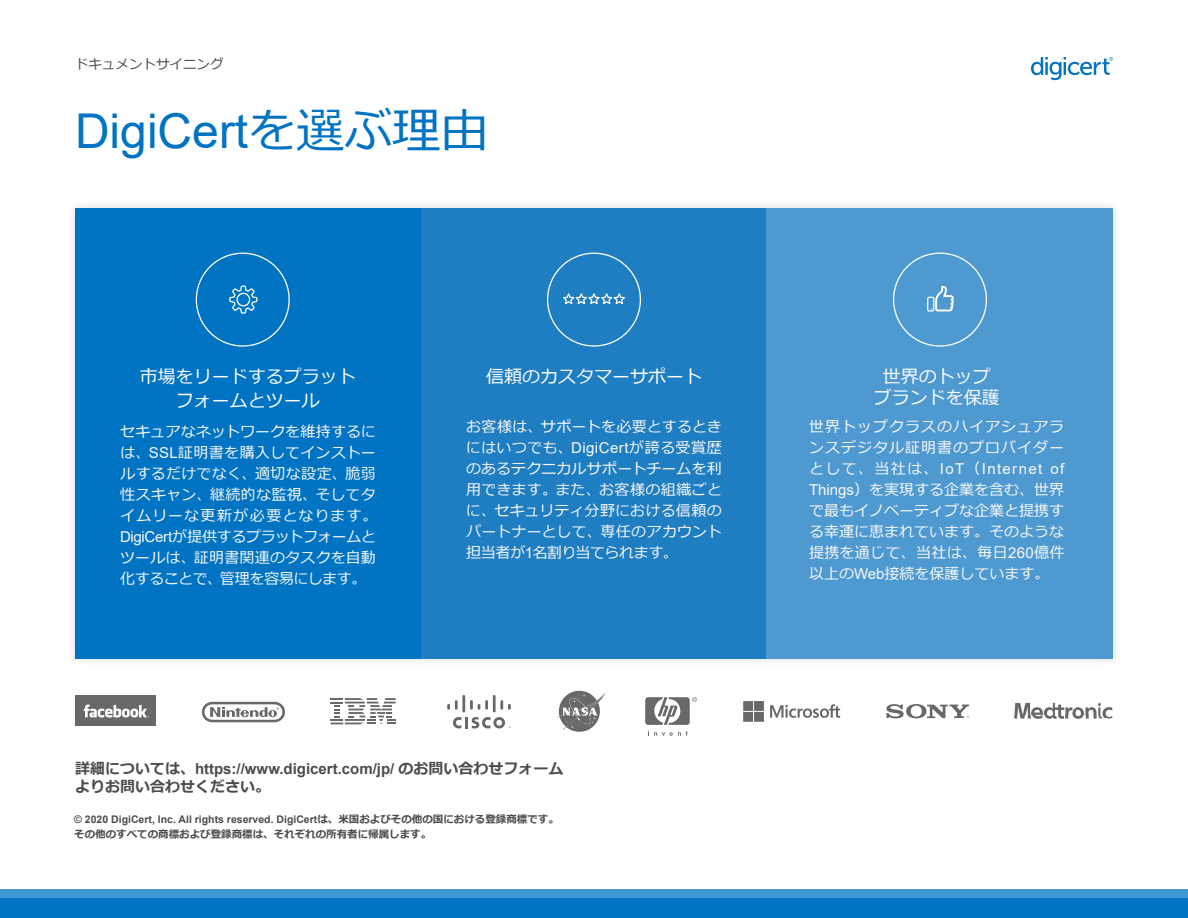
<style>
.page{position:relative;width:1188px;height:918px;background:#fff}
.page>*{position:absolute;margin:0;border:0;box-sizing:border-box;transform-origin:0 0}
.H1_-_32_37_-25__0174{font:48px "Arial";color:#0073c2}
.H4B_-_12_Auto_0__FFF{font:18px/24px "Meiryo";color:#fff;text-align:center}
.P2D_Following_H4_-_1{font:15px/21px "Meiryo";color:#fafafa;text-align:justify}
.H5_-_10_Auto_0__4C4C{font:700 15px/18px "Meiryo";color:#4c4c4d}
.P3_Page_Numbers_Doc{font:13.5px "Meiryo";color:#4c4c4d}
.P4B_Citation_Legal{font:700 10.5px/15px "Meiryo";color:#4c4c4d}
.s1{font-family:"Meiryo"}
.s2{font-family:"Arial"}
</style>
<div class="page">
<div style="left:0;top:889px;width:1188px;height:9px;background:#4096d1"></div>
<div style="left:0;top:898px;width:1188px;height:20px;background:#0073c2"></div>
<svg style="left:1031px;top:57px;width:82px;height:23px"></svg>
<div style="left:67px;top:200px;width:1054px;height:466px;background:#f8f8f8"></div>
<div style="left:75px;top:208px;width:346px;height:450px;background:#0073c2"></div>
<div style="left:421px;top:208px;width:346px;height:450px;background:#1f7dc2"></div>
<div style="left:767px;top:208px;width:346px;height:450px;background:#4f99d1"></div>
<svg style="left:547px;top:252px;width:94px;height:95px"></svg>
<svg style="left:195px;top:252px;width:95px;height:95px"></svg>
<svg style="left:893px;top:252px;width:94px;height:95px"></svg>
<svg style="left:559px;top:691px;width:41px;height:41px"></svg>
<svg style="left:557px;top:692px;width:49px;height:38px"></svg>
<div style="left:75px;top:696px;width:81px;height:30px;background:#686869"></div>
<svg style="left:84px;top:705px;width:65px;height:13px"></svg>
<svg style="left:331px;top:698px;width:65px;height:26px"></svg>
<svg style="left:202px;top:702px;width:83px;height:20px"></svg>
<svg style="left:886px;top:704px;width:83px;height:14px"></svg>
<svg style="left:770px;top:704px;width:70px;height:14px"></svg>
<svg style="left:743px;top:701px;width:21px;height:21px"></svg>
<svg style="left:447px;top:695px;width:64px;height:34px"></svg>
<svg style="left:645px;top:697px;width:52px;height:39px"></svg>
<img style="left:1014px;top:702px;width:99px;height:17px">
<p class="P3_Page_Numbers_Doc" style="left:75px;top:54px;width:150px">ドキュメントサイニング</p>
<p class="H1_-_32_37_-25__0174" style="left:75px;top:98px;width:415px">DigiCert<span class="s1">を選ぶ理由</span></p>
<p class="H4B_-_12_Auto_0__FFF" style="left:140px;top:365px;width:217px">市場をリードするプラットフォームとツール</p>
<p class="P2D_Following_H4_-_1" style="left:120px;top:422px;width:259px">セキュアなネットワークを維持するには、<span class="s2">SSL</span>証明書を購入してインストールするだけでなく、適切な設定、脆弱性スキャン、継続的な監視、そしてタイムリーな更新が必要となります。<span class="s2">DigiCert</span>が提供するプラットフォームとツールは、証明書関連のタスクを自動化することで、管理を容易にします。</p>
<p class="H4B_-_12_Auto_0__FFF" style="left:486px;top:365px;width:217px">信頼のカスタマーサポート</p>
<p class="P2D_Following_H4_-_1" style="left:466px;top:417px;width:257px">お客様は、サポートを必要とするときにはいつでも、<span class="s2">DigiCert</span>が誇る受賞歴のあるテクニカルサポートチームを利用できます。また、お客様の組織ごとに、セキュリティ分野における信頼のパートナーとして、専任のアカウント担当者が<span class="s2">1</span>名割り当てられます。</p>
<p class="H5_-_10_Auto_0__4C4C" style="left:75px;top:760px;width:490px">詳細については、<span class="s2">https://www.digicert.com/jp/</span> のお問い合わせフォームよりお問い合わせください。</p>
<p class="P4B_Citation_Legal" style="left:74px;top:812px;width:486px"><span class="s2">© 2020 DigiCert, Inc. All rights reserved. DigiCert</span>は、米国およびその他の国における登録商標です。その他のすべての商標および登録商標は、それぞれの所有者に帰属します。</p>
<p class="H4B_-_12_Auto_0__FFF" style="left:874px;top:366px;width:127px;line-height:21.6px">世界のトップブランドを保護</p>
<p class="P2D_Following_H4_-_1" style="left:809px;top:417px;width:257px">世界トップクラスのハイアシュアランスデジタル証明書のプロバイダーとして、当社は、<span class="s2">IoT</span>（<span class="s2">Internet of Things</span>）を実現する企業を含む、世界で最もイノベーティブな企業と提携する幸運に恵まれています。そのような提携を通じて、当社は、毎日<span class="s2">260</span>億件以上の<span class="s2">Web</span>接続を保護しています。</p>
</div>
